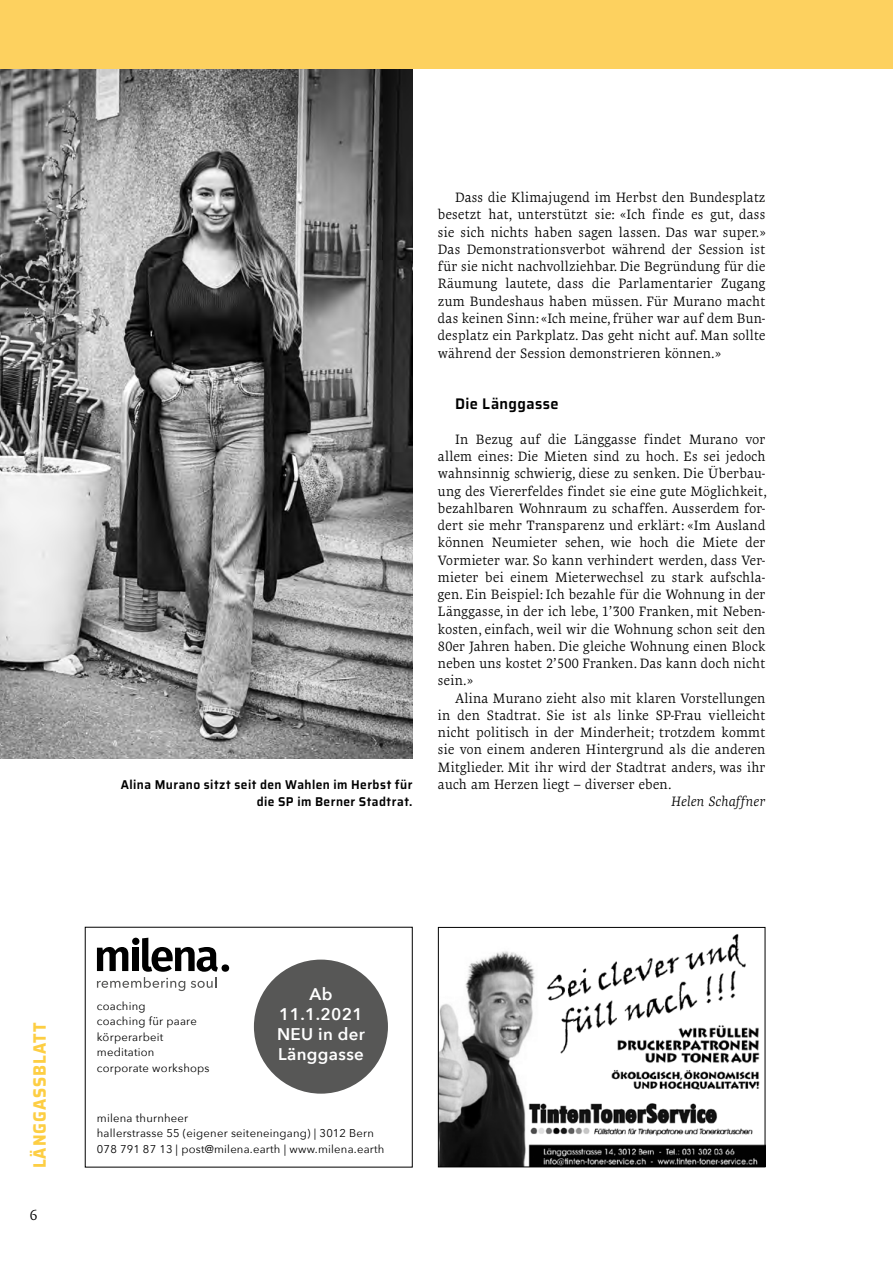
<style>
.page{position:relative;width:893px;height:1263px;background:#fff}
.page>*{position:absolute;margin:0;border:0;box-sizing:border-box;transform-origin:0 0}
.t1{font:700 18px "Saira";letter-spacing:.06em;color:#fdce43;scale:.9 1}
.t2{font:600 16.8px/20.2px "Avenir Next";letter-spacing:.02em;color:#fff;text-align:center}
.t3{font:600 15.3px "Saira";letter-spacing:.025em;color:#000;scale:.95 1}
.t4{font:15px "Geneo Std";color:#000;scale:.95 1}
.t5{font:13.8px/17.2px "Geneo Std";letter-spacing:.025em;color:#000;text-align:justify;scale:.94 1}
.t6{font:italic 13.8px "Geneo Std";letter-spacing:.025em;color:#000;scale:.94 1}
.t7{font:600 12.75px/17.2px "Saira";letter-spacing:.035em;color:#000;text-align:right;scale:.94 1}
.t8{font:11.25px/15.5px "Avenir Next";letter-spacing:.02em;color:#000}
</style>
<div class="page">
<img style="left:440px;top:934px;width:323px;height:231px">
<div style="left:438px;top:927px;width:327px;height:240px;border:1px solid #000"></div>
<svg style="left:97px;top:938px;width:132px;height:53px"></svg>
<div style="left:132px;top:938px;width:7px;height:7px;background:#000;border-radius:50%"></div>
<div style="left:254px;top:959px;width:134px;height:135px;background:#575756;border-radius:50%"></div>
<img style="left:0;top:68px;width:412px;height:690px">
<div style="left:0;top:0;width:893px;height:68px;background:#fdd15f"></div>
<p class="t7" style="left:121px;top:776px;width:312px">Alina Murano sitzt seit den Wahlen im Herbst für die SP im Berner Stadtrat.</p>
<p class="t5" style="left:438px;top:189px;width:350px;text-indent:17px">Dass die Klimajugend im Herbst den Bundesplatz besetzt hat, unterstützt sie: «Ich finde es gut, dass sie sich nichts haben sagen lassen. Das war super.» Das Demonstrationsverbot während der Session ist für sie nicht nachvollziehbar. Die Begründung für die Räumung lautete, dass die Parlamentarier Zugang zum Bundeshaus haben müssen. Für Murano macht das keinen Sinn: «Ich meine, früher war auf dem Bun&shy;desplatz ein Parkplatz. Das geht nicht auf. Man sollte während der Session demonstrieren können.»</p>
<p class="t3" style="left:455px;top:392px;width:111px">Die Länggasse</p>
<p class="t5" style="left:438px;top:430px;width:351px;text-indent:17px">In Bezug auf die Länggasse findet Murano vor allem eines: Die Mieten sind zu hoch. Es sei jedoch wahnsinnig schwierig, diese zu senken. Die Überbau&shy;ung des Viererfeldes findet sie eine gute Möglichkeit, bezahlbaren Wohnraum zu schaffen. Ausserdem for&shy;dert sie mehr Transparenz und erklärt: «Im Ausland können Neumieter sehen, wie hoch die Miete der Vormieter war. So kann verhindert werden, dass Ver&shy;mieter bei einem Mieterwechsel zu stark aufschla&shy;gen. Ein Beispiel: Ich bezahle für die Wohnung in der Länggasse, in der ich lebe, 1’300 Franken, mit Neben&shy;kosten, einfach, weil wir die Wohnung schon seit den 80er Jahren haben. Die gleiche Wohnung einen Block neben uns kostet 2’500 Franken. Das kann doch nicht sein.»</p>
<p class="t5" style="left:438px;top:689px;width:350px;text-indent:17px">Alina Murano zieht also mit klaren Vorstellungen in den Stadtrat. Sie ist als linke SP-Frau vielleicht nicht politisch in der Minderheit; trotzdem kommt sie von einem anderen Hintergrund als die anderen Mitglieder. Mit ihr wird der Stadtrat anders, was ihr auch am Herzen liegt – diverser eben.</p>
<p class="t6" style="left:672px;top:793px;width:101px">Helen Schaffner</p>
<h1 class="t1" style="left:26px;top:1168px;width:163px;rotate:-90deg">LÄNGGASSBLATT</h1>
<p class="t4" style="left:30px;top:1206px;width:10px">6</p>
<p class="t8" style="left:97px;top:998px;width:114px">coaching<br>coaching für paare körperarbeit meditation<br>corporate workshops</p>
<p class="t2" style="left:277px;top:983px;width:89px">Ab<br>11.1.2021<br>NEU in der<br>Länggasse</p>
<p class="t8" style="left:97px;top:1110px;width:289px">milena thurnheer<br>hallerstrasse 55 (eigener seiteneingang) | 3012 Bern<br>078 791 87 13 | post@milena.earth | www.milena.earth</p>
</div>
